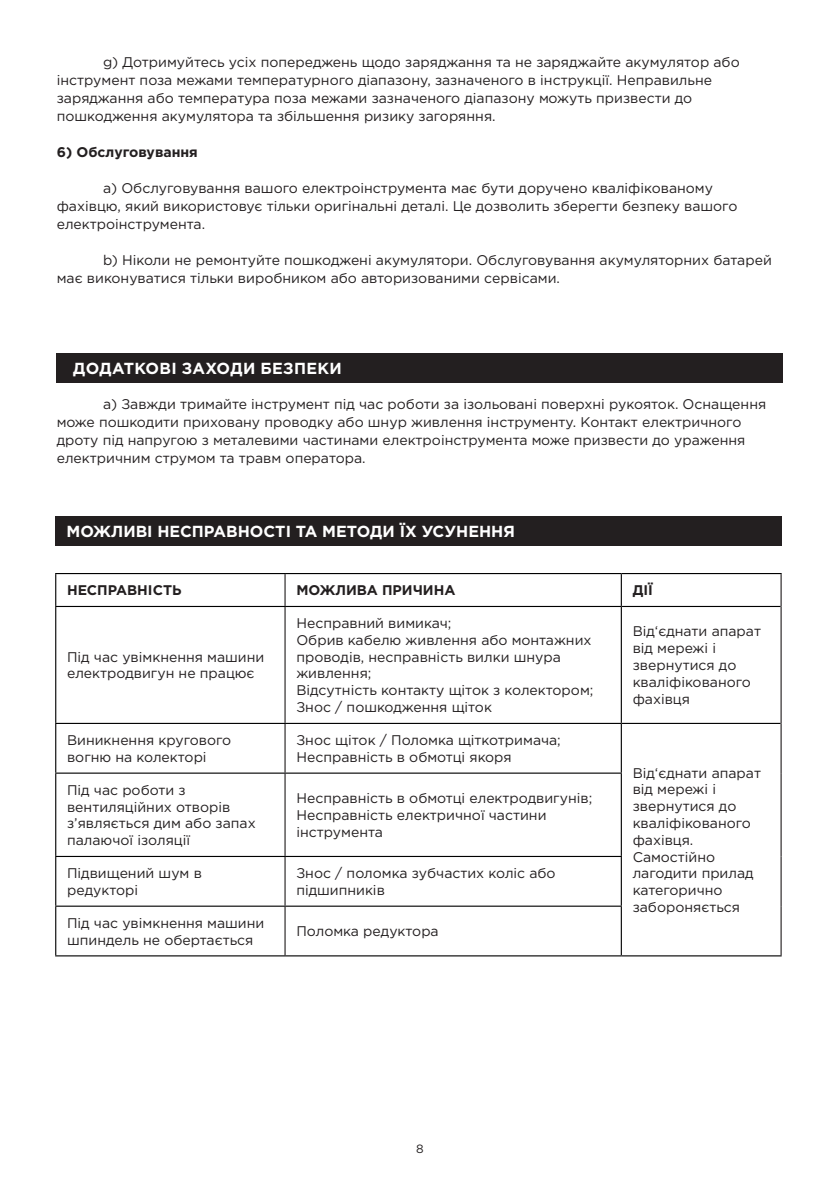
<style>
.page{position:relative;width:840px;height:1191px;background:#fff}
.page>*{position:absolute;margin:0;border:0;box-sizing:border-box;transform-origin:0 0}
.t1{font:700 16px "Gotham Pro";color:#fff}
.t2{font:700 16px "Gotham Pro";letter-spacing:.02em;color:#fff}
.t3{font:14px/16.8px "Gotham Pro";color:#231f20}
.t4{font:700 14px "Gotham Pro";color:#231f20}
.t5{font:12px "Gotham Pro";color:#231f20}
</style>
<div class="page">
<div style="left:57px;top:354px;width:725px;height:29px;background:#231f20"></div>
<hr style="left:284px;top:574px;width:1px;height:32px;background:#231f20">
<hr style="left:780px;top:574px;width:1px;height:32px;background:#231f20">
<hr style="left:284px;top:607px;width:1px;height:116px;background:#231f20">
<hr style="left:780px;top:606px;width:1px;height:117px;background:#231f20">
<hr style="left:284px;top:724px;width:1px;height:48px;background:#231f20">
<hr style="left:780px;top:723px;width:1px;height:50px;background:#231f20">
<hr style="left:284px;top:773px;width:1px;height:83px;background:#231f20">
<hr style="left:780px;top:773px;width:1px;height:83px;background:#231f20">
<hr style="left:284px;top:857px;width:1px;height:48px;background:#231f20">
<hr style="left:780px;top:856px;width:1px;height:50px;background:#231f20">
<hr style="left:284px;top:906px;width:1px;height:49px;background:#231f20">
<hr style="left:780px;top:906px;width:1px;height:49px;background:#231f20">
<hr style="left:55px;top:573px;width:230px;height:1px;background:#000">
<hr style="left:55px;top:574px;width:1px;height:32px;background:#000">
<hr style="left:285px;top:573px;width:336px;height:1px;background:#000">
<hr style="left:621px;top:573px;width:160px;height:1px;background:#000">
<hr style="left:620px;top:574px;width:1px;height:32px;background:#000">
<hr style="left:55px;top:606px;width:230px;height:1px;background:#000">
<hr style="left:55px;top:607px;width:1px;height:116px;background:#000">
<hr style="left:285px;top:606px;width:336px;height:1px;background:#000">
<hr style="left:621px;top:606px;width:159px;height:1px;background:#000">
<hr style="left:620px;top:607px;width:1px;height:116px;background:#000">
<hr style="left:55px;top:723px;width:230px;height:1px;background:#000">
<hr style="left:55px;top:724px;width:1px;height:48px;background:#000">
<hr style="left:285px;top:723px;width:336px;height:1px;background:#000">
<hr style="left:621px;top:723px;width:159px;height:1px;background:#000">
<hr style="left:620px;top:724px;width:1px;height:48px;background:#000">
<hr style="left:55px;top:772px;width:230px;height:1px;background:#000">
<hr style="left:55px;top:773px;width:1px;height:83px;background:#000">
<hr style="left:285px;top:772px;width:336px;height:1px;background:#000">
<hr style="left:620px;top:773px;width:1px;height:83px;background:#000">
<hr style="left:55px;top:856px;width:230px;height:1px;background:#000">
<hr style="left:55px;top:857px;width:1px;height:48px;background:#000">
<hr style="left:285px;top:856px;width:336px;height:1px;background:#000">
<hr style="left:620px;top:857px;width:1px;height:48px;background:#000">
<hr style="left:55px;top:905px;width:230px;height:1px;background:#000">
<hr style="left:55px;top:906px;width:1px;height:49px;background:#000">
<hr style="left:285px;top:905px;width:336px;height:1px;background:#000">
<hr style="left:620px;top:906px;width:1px;height:49px;background:#000">
<hr style="left:55px;top:955px;width:230px;height:1px;background:#000">
<hr style="left:285px;top:955px;width:336px;height:1px;background:#000">
<hr style="left:621px;top:955px;width:160px;height:1px;background:#000">
<div style="left:55px;top:516px;width:726px;height:30px;background:#231f20"></div>
<p class="t3" style="left:57px;top:53px;width:684px;line-height:18px;text-indent:46px">g) Дотримуйтесь усіх попереджень щодо заряджання та не заряджайте акумулятор або інструмент поза межами температурного діапазону, зазначеного в інструкції. Неправильне заряджання або температура поза межами зазначеного діапазону можуть призвести до пошкодження акумулятора та збільшення ризику загоряння.</p>
<p class="t4" style="left:57px;top:144px;width:142px">6) Обслуговування</p>
<p class="t3" style="left:57px;top:179px;width:681px;line-height:18px;text-indent:46px">a) Обслуговування вашого електроінструмента має бути доручено кваліфікованому фахівцю, який використовує тільки оригінальні деталі. Це дозволить зберегти безпеку вашого електроінструмента.</p>
<p class="t3" style="left:57px;top:251px;width:716px;line-height:18px;text-indent:46px">b) Ніколи не ремонтуйте пошкоджені акумулятори. Обслуговування акумуляторних батарей має виконуватися тільки виробником або авторизованими сервісами.</p>
<p class="t2" style="left:73px;top:359px;width:270px">ДОДАТКОВІ ЗАХОДИ БЕЗПЕКИ</p>
<p class="t3" style="left:57px;top:395px;width:710px;line-height:18px;text-indent:46px">a) Завжди тримайте інструмент під час роботи за ізольовані поверхні рукояток. Оснащення може пошкодити приховану проводку або шнур живлення інструменту. Контакт електричного дроту під напругою з металевими частинами електроінструмента може призвести до ураження електричним струмом та травм оператора.</p>
<p class="t1" style="left:66px;top:522px;width:450px">МОЖЛИВІ НЕСПРАВНОСТІ ТА МЕТОДИ ЇХ УСУНЕННЯ</p>
<p class="t4" style="left:67px;top:582px;width:116px">НЕСПРАВНІСТЬ</p>
<p class="t4" style="left:296px;top:582px;width:160px">МОЖЛИВА ПРИЧИНА</p>
<p class="t4" style="left:632px;top:582px;width:22px">ДІЇ</p>
<p class="t3" style="left:67px;top:648px;width:199px">Під час увімкнення машини електродвигун не працює</p>
<p class="t3" style="left:296px;top:614px;width:298px">Несправний вимикач;<br>Обрив кабелю живлення або монтажних проводів, несправність вилки шнура живлення;<br>Відсутність контакту щіток з колектором;<br>Знос / пошкодження щіток</p>
<p class="t3" style="left:632px;top:623px;width:130px">Від‘єднати апарат від мережі і звернутися до кваліфікованого фахівця</p>
<p class="t3" style="left:67px;top:731px;width:166px">Виникнення кругового вогню на колекторі</p>
<p class="t3" style="left:296px;top:731px;width:266px">Знос щіток / Поломка щіткотримача;<br>Несправність в обмотці якоря</p>
<p class="t3" style="left:67px;top:781px;width:190px">Під час роботи з вентиляційних отворів з’являється дим або запах палаючої ізоляції</p>
<p class="t3" style="left:296px;top:789px;width:297px">Несправність в обмотці електродвигунів;<br>Несправність електричної частини інструмента</p>
<p class="t3" style="left:67px;top:864px;width:136px">Підвищений шум в редукторі</p>
<p class="t3" style="left:296px;top:864px;width:261px">Знос / поломка зубчастих коліс або підшипників</p>
<p class="t3" style="left:67px;top:914px;width:199px">Під час увімкнення машини шпиндель не обертається</p>
<p class="t3" style="left:296px;top:922px;width:144px">Поломка редуктора</p>
<p class="t3" style="left:632px;top:764px;width:130px">Від‘єднати апарат від мережі і звернутися до кваліфікованого фахівця.<br>Самостійно лагодити прилад категорично забороняється</p>
<p class="t5" style="left:416px;top:1141px;width:9px">8</p>
</div>
